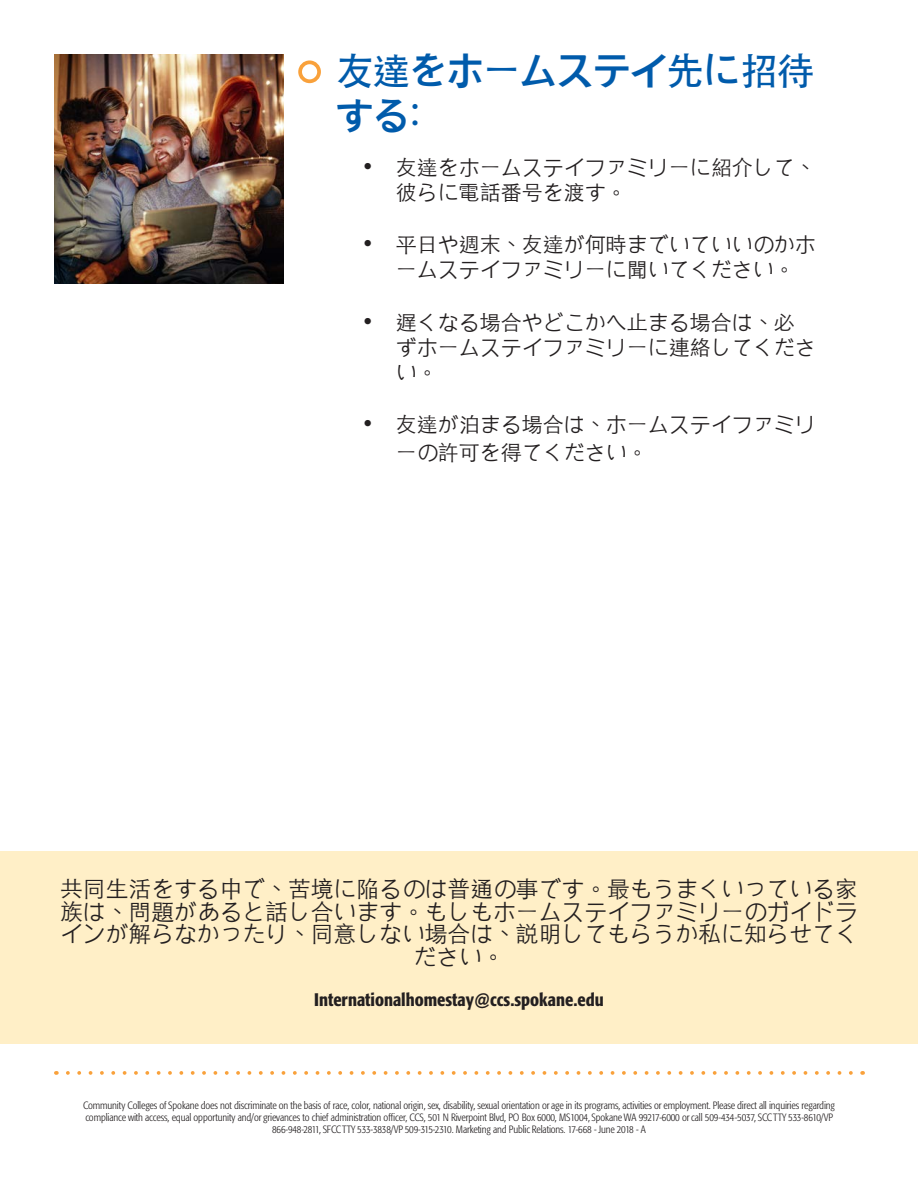
<style>
.page{position:relative;width:918px;height:1188px;background:#fff}
.page>*{position:absolute;margin:0;border:0;box-sizing:border-box;transform-origin:0 0}
.t1{font:500 37.5px/45px "ST Heiti TC";letter-spacing:-.02em;color:#005bab}
.t2{font:300 22.8px/22.5px "ST Heiti TC";color:#231f20;text-align:center}
.t3{font:300 21px/25.2px "ST Heiti TC";color:#231f20}
.t4{font:500 condensed 18px "Formata BQ";color:#231f20}
.t5{font:300 condensed 10.5px/12px "Formata BQ";letter-spacing:-.01em;color:#231f20;text-align:center}
</style>
<div class="page">
<div style="left:0;top:851px;width:918px;height:192px;background:#ffefc7"></div>
<svg style="left:56px;top:1071px;width:795px;height:4px"></svg>
<img style="left:54px;top:54px;width:229px;height:229px">
<div style="left:298px;top:60px;width:23px;height:23px;border:4px solid #f9a13b;border-radius:50%"></div>
<h1 class="t1" style="left:336px;top:48px;width:480px">友達をホームステイ先に招待する:</h1>
<h3 class="t3" style="left:396px;top:152px;width:421px;text-indent:-34px">• 友達をホームステイファミリーに紹介して、彼らに電話番号を渡す。</h3>
<h3 class="t3" style="left:396px;top:230px;width:421px;text-indent:-34px">• 平日や週末、友達が何時までいていいのかホームステイファミリーに聞いてください。</h3>
<h3 class="t3" style="left:396px;top:307px;width:421px;text-indent:-34px">• 遅くなる場合やどこかへ止まる場合は、必ずホームステイファミリーに連絡してください。</h3>
<h3 class="t3" style="left:396px;top:409px;width:421px;line-height:27.3px;text-indent:-34px">• 友達が泊まる場合は、ホームステイファミリーの許可を得てください。</h3>
<h2 class="t2" style="left:60px;top:875px;width:799px">共同生活をする中で、苦境に陥るのは普通の事です。最もうまくいっている家族は、問題があると話し合います。もしもホームステイファミリーのガイドラインが解らなかったり、同意しない場合は、説明してもらうか私に知らせてください。</h2>
<h3 class="t4" style="left:314px;top:988px;width:291px">Internationalhomestay@ccs.spokane.edu</h3>
<p class="t5" style="left:83px;top:1099px;width:753px">Community Colleges of Spokane does not discriminate on the basis of race, color, national origin, sex, disability, sexual orientation or age in its programs, activities or employment. Please direct all inquiries regarding compliance with access, equal opportunity and/or grievances to chief administration officer, CCS, 501 N Riverpoint Blvd, PO Box 6000, MS1004, Spokane WA 99217-6000 or call 509-434-5037, SCC TTY 533-8610/VP<br>866-948-2811, SFCC TTY 533-3838/VP 509-315-2310. Marketing and Public Relations. 17-668 - June 2018 - A</p>
</div>
